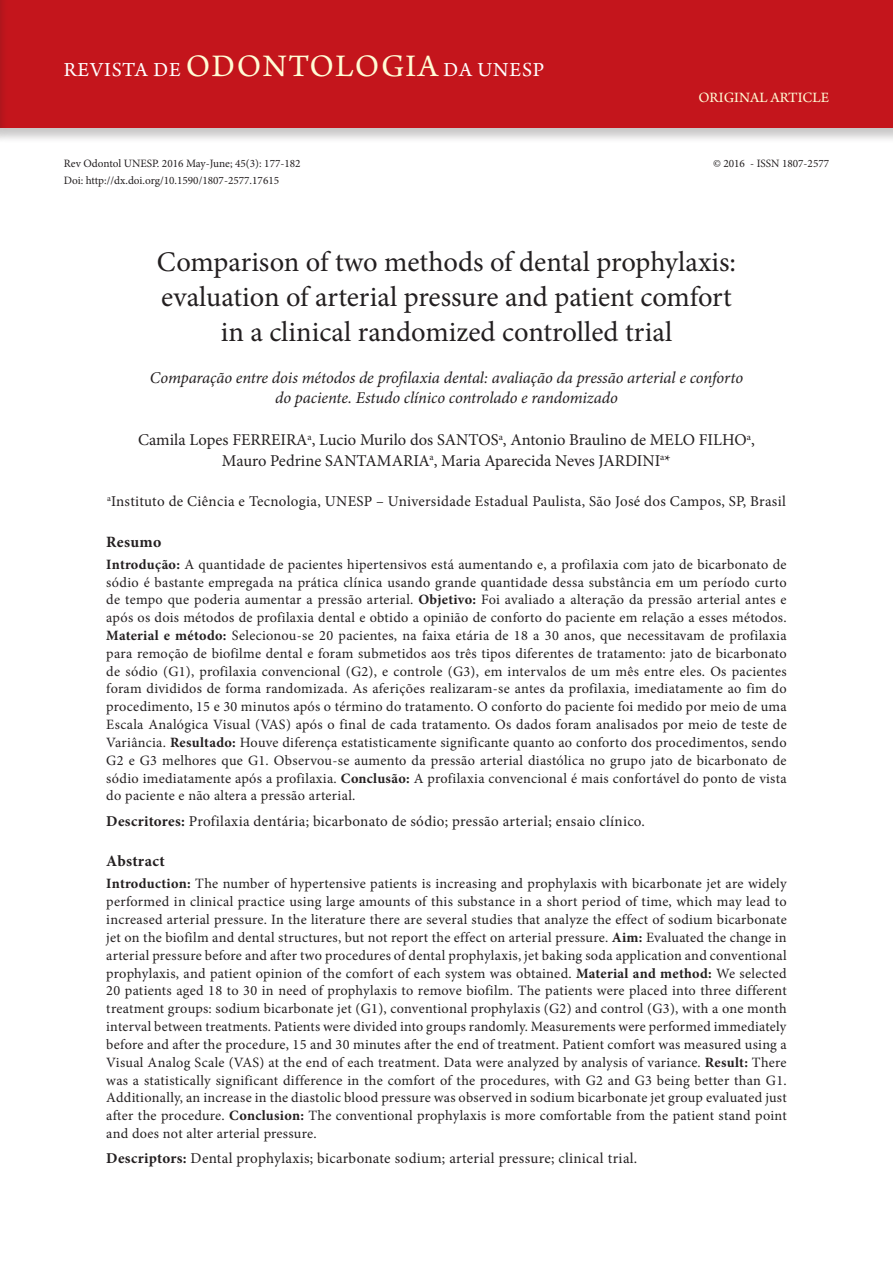
<style>
.page{position:relative;width:893px;height:1263px;background:#fff}
.page>*{position:absolute;margin:0;border:0;box-sizing:border-box;transform-origin:0 0}
.ArticleTitle{font:28.5px/35px "Minion Pro";color:#231f20;text-align:center}
.t1{font:21px "Arno Pro";letter-spacing:.04em;color:#fff}
.ArticleTitle-Trans1{font:italic 16.5px/20.5px "Minion Pro";letter-spacing:-.005em;color:#231f20;text-align:center}
.Authors{font:16.5px/20.5px "Minion Pro";color:#231f20;text-align:center}
.AbstractTitle{font:700 15.75px "Minion Pro";letter-spacing:.02em;color:#231f20}
.AbstractTitle-Trans1{font:700 15.75px "Minion Pro";letter-spacing:.02em;color:#231f20}
.Affiliations{font:15px "Minion Pro";letter-spacing:.02em;color:#231f20}
.Keywords-Trans1{font:15px "Minion Pro";letter-spacing:.02em;color:#231f20}
.Keywords{font:15px "Minion Pro";letter-spacing:.02em;color:#231f20}
.ArticleTypeAlt{font:15px "Arno Pro";color:#fffcd5}
.Abstract{font:14.25px/17.9px "Minion Pro";letter-spacing:.015em;color:#231f20;text-align:justify}
.Abstract-Trans1{font:14.25px/17.9px "Minion Pro";letter-spacing:.02em;color:#231f20;text-align:justify}
.HeaderMasterA{font:11.25px "Minion Pro";color:#231f20}
.s1{font-size:33px;color:#fffcd5}
.s2{font-weight:700}
</style>
<div class="page">
<div style="left:0;top:0;width:893px;height:144px;background:#231f20;opacity:.25"></div>
<div style="left:0;top:0;width:893px;height:128px;background:#c4151c"></div>
<div style="left:0;top:0;width:8px;height:144px;background:#231f20;opacity:.25"></div>
<h2 class="t1" style="left:64px;top:58px;width:482px">REVISTA DE <span class="s1">ODONTOLOGIA</span> DA UNESP</h2>
<p class="ArticleTypeAlt" style="left:698px;top:89px;width:132px">ORIGINAL ARTICLE</p>
<p class="HeaderMasterA" style="left:64px;top:156px;width:238px">Rev Odontol UNESP. 2016 May-June; 45(3): 177-182</p>
<p class="HeaderMasterA" style="left:713px;top:156px;width:118px">© 2016 - ISSN 1807-2577</p>
<p class="HeaderMasterA" style="left:64px;top:173px;width:217px">Doi: http://dx.doi.org/10.1590/1807-2577.17615</p>
<p class="ArticleTitle" style="left:157px;top:245px;width:580px">Comparison of two methods of dental prophylaxis: evaluation of arterial pressure and patient comfort in a clinical randomized controlled trial</p>
<p class="ArticleTitle-Trans1" style="left:150px;top:367px;width:595px">Comparação entre dois métodos de profilaxia dental: avaliação da pressão arterial e conforto do paciente. Estudo clínico controlado e randomizado</p>
<p class="Authors" style="left:138px;top:430px;width:618px">Camila Lopes FERREIRA<sup>a</sup>, Lucio Murilo dos SANTOS<sup>a</sup>, Antonio Braulino de MELO FILHO<sup>a</sup>,<br>Mauro Pedrine SANTAMARIA<sup>a</sup>, Maria Aparecida Neves JARDINI<sup>a</sup>*</p>
<p class="Affiliations" style="left:107px;top:491px;width:680px"><sup>a</sup>Instituto de Ciência e Tecnologia, UNESP – Universidade Estadual Paulista, São José dos Campos, SP, Brasil</p>
<p class="AbstractTitle-Trans1" style="left:106px;top:530px;width:56px">Resumo</p>
<p class="Abstract-Trans1" style="left:106px;top:555px;width:682px"><span class="s2">Introdução:</span> A quantidade de pacientes hipertensivos está aumentando e, a profilaxia com jato de bicarbonato de sódio é bastante empregada na prática clínica usando grande quantidade dessa substância em um período curto de tempo que poderia aumentar a pressão arterial. <span class="s2">Objetivo:</span> Foi avaliado a alteração da pressão arterial antes e após os dois métodos de profilaxia dental e obtido a opinião de conforto do paciente em relação a esses métodos.<br><span class="s2">Material e método:</span> Selecionou-se 20 pacientes, na faixa etária de 18 a 30 anos, que necessitavam de profilaxia para remoção de biofilme dental e foram submetidos aos três tipos diferentes de tratamento: jato de bicarbonato de sódio (G1), profilaxia convencional (G2), e controle (G3), em intervalos de um mês entre eles. Os pacientes foram divididos de forma randomizada. As aferições realizaram-se antes da profilaxia, imediatamente ao fim do procedimento, 15 e 30 minutos após o término do tratamento. O conforto do paciente foi medido por meio de uma Escala Analógica Visual (VAS) após o final de cada tratamento. Os dados foram analisados por meio de teste de Variância. <span class="s2">Resultado:</span> Houve diferença estatisticamente significante quanto ao conforto dos procedimentos, sendo G2 e G3 melhores que G1. Observou-se aumento da pressão arterial diastólica no grupo jato de bicarbonato de sódio imediatamente após a profilaxia. <span class="s2">Conclusão:</span> A profilaxia convencional é mais confortável do ponto de vista do paciente e não altera a pressão arterial.</p>
<p class="Keywords-Trans1" style="left:106px;top:811px;width:540px"><span class="s2">Descritores:</span> Profilaxia dentária; bicarbonato de sódio; pressão arterial; ensaio clínico.</p>
<p class="AbstractTitle" style="left:106px;top:850px;width:60px">Abstract</p>
<p class="Abstract" style="left:106px;top:875px;width:682px"><span class="s2">Introduction:</span> The number of hypertensive patients is increasing and prophylaxis with bicarbonate jet are widely performed in clinical practice using large amounts of this substance in a short period of time, which may lead to increased arterial pressure. In the literature there are several studies that analyze the effect of sodium bicarbonate jet on the biofilm and dental structures, but not report the effect on arterial pressure. <span class="s2">Aim:</span> Evaluated the change in arterial pressure before and after two procedures of dental prophylaxis, jet baking soda application and conventional prophylaxis, and patient opinion of the comfort of each system was obtained. <span class="s2">Material and method:</span> We selected 20 patients aged 18 to 30 in need of prophylaxis to remove biofilm. The patients were placed into three different treatment groups: sodium bicarbonate jet (G1), conventional prophylaxis (G2) and control (G3), with a one month interval between treatments. Patients were divided into groups randomly. Measurements were performed immediately before and after the procedure, 15 and 30 minutes after the end of treatment. Patient comfort was measured using a Visual Analog Scale (VAS) at the end of each treatment. Data were analyzed by analysis of variance. <span class="s2">Result:</span> There was a statistically significant difference in the comfort of the procedures, with G2 and G3 being better than G1.<br>Additionally, an increase in the diastolic blood pressure was observed in sodium bicarbonate jet group evaluated just after the procedure. <span class="s2">Conclusion:</span> The conventional prophylaxis is more comfortable from the patient stand point and does not alter arterial pressure.</p>
<p class="Keywords" style="left:106px;top:1148px;width:533px"><span class="s2">Descriptors:</span> Dental prophylaxis; bicarbonate sodium; arterial pressure; clinical trial.</p>
</div>
